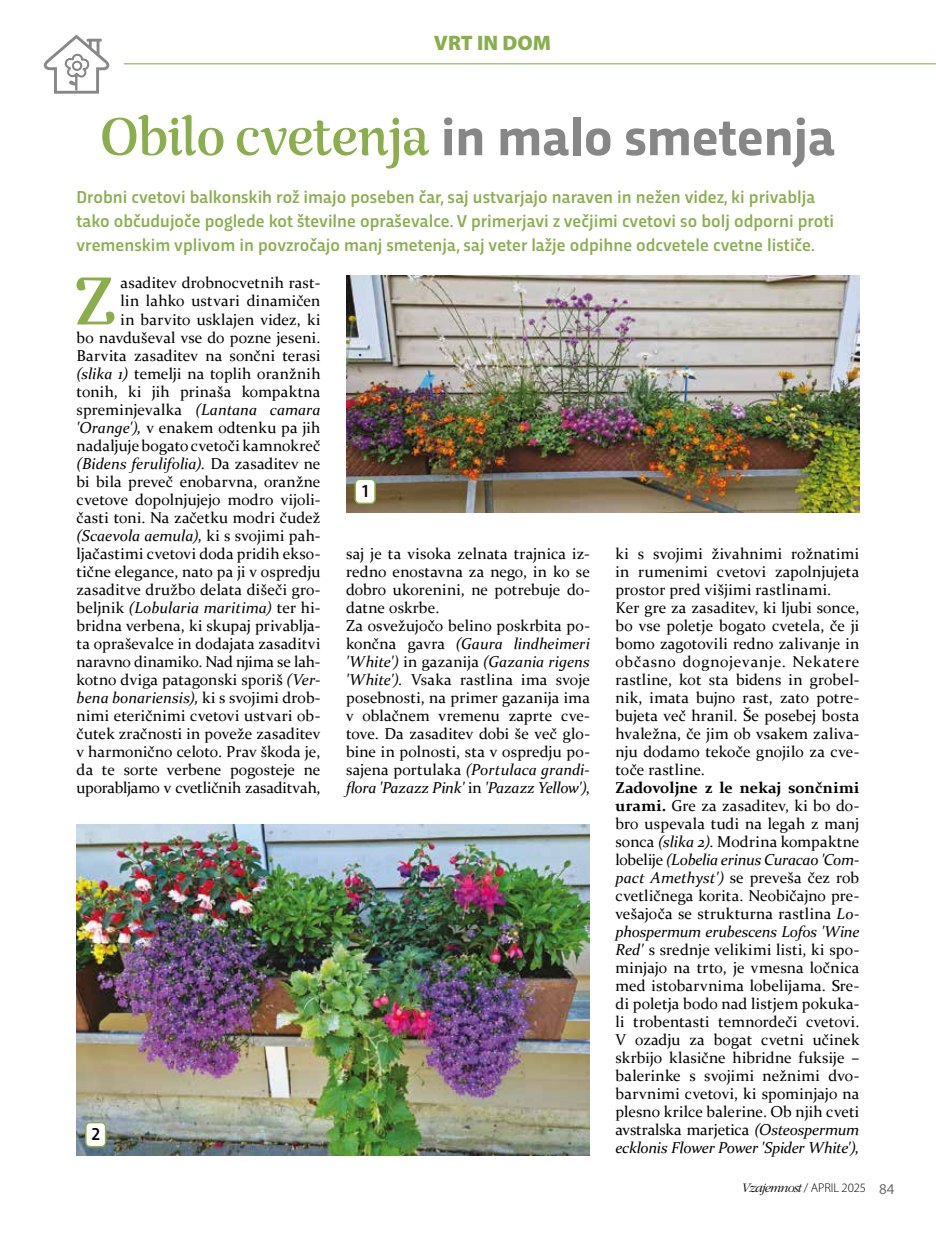
<style>
.page{position:relative;width:936px;height:1234px;background:#fff}
.page>*{position:absolute;margin:0;border:0;box-sizing:border-box;transform-origin:0 0}
.t1{font:67.35px "Rumba Std Large";color:#8aae4c}
.t2{font:700 54px "Trasandina";color:#878787}
.t3{font:900 21px "Myriad Pro";color:#8aae4c}
.t4{font:500 18px/24px "Trasandina";color:#8aae4c}
.t5{font:500 18px "Trasandina";color:#000}
.t6{font:15.75px/18px "Constantia";letter-spacing:.005em;color:#000}
.t7{font:italic 300 13.5px "ITC Garamond Std";letter-spacing:-.06em;color:#000}
.s1{font-family:"Rumba Std Large";font-weight:400;color:#8aae4c}
.s2{font-style:italic}
.s3{font-weight:700}
.s4{font-family:"Myriad Pro";font-style:normal;font-size:12.75px}
.s5{font-family:"Myriad Pro";font-weight:400;font-style:normal;font-size:15px;color:#706f6f}
</style>
<div class="page">
<svg style="left:44px;top:35px;width:66px;height:59px"></svg>
<hr style="left:124px;top:63px;width:811px;height:1px;background:#8aae4c">
<img style="left:346px;top:275px;width:513px;height:237px">
<img style="left:77px;top:824px;width:513px;height:331px">
<div style="left:355px;top:479px;width:20px;height:24px;background:#fff;border-radius:4px"></div>
<div style="left:354px;top:478px;width:22px;height:26px;border:2px solid #8aae4c;border-radius:4px"></div>
<div style="left:86px;top:1122px;width:20px;height:24px;background:#fff;border-radius:4px"></div>
<div style="left:85px;top:1121px;width:21px;height:26px;border:2px solid #8aae4c;border-radius:4px"></div>
<h3 class="t3" style="left:434px;top:29px;width:118px">VRT IN DOM</h3>
<h2 class="t2" style="left:101px;top:97px;width:735px"><span class="s1">Obilo cvetenja</span> in malo smetenja</h2>
<p class="t4" style="left:77px;top:184px;width:759px">Drobni cvetovi balkonskih rož imajo poseben čar, saj ustvarjajo naraven in nežen videz, ki privablja tako občudujoče poglede kot številne opraševalce. V primerjavi z večjimi cvetovi so bolj odporni proti vremenskim vplivom in povzročajo manj smetenja, saj veter lažje odpihne odcvetele cvetne lističe.</p>
<p class="t6" style="left:77px;top:273px;width:245px;text-align:right">asaditev drobnocvetnih rast-<br>lin lahko ustvari dinamičen<br>in barvito usklajen videz, ki<br>bo navduševal vse do pozne jeseni.<br>Barvita zasaditev na sončni terasi <span class="s2">(slika 1)</span> temelji na toplih oranžnih tonih, ki jih prinaša kompaktna spreminjevalka <span class="s2">(Lantana camara 'Orange'),</span> v enakem odtenku pa jih nadaljuje bogato cvetoči kamnokreč <span class="s2">(Bidens ferulifolia).</span> Da zasaditev ne bi bila preveč enobarvna, oranžne cvetove dopolnjujejo modro vijoli&shy;časti toni. Na začetku modri čudež <span class="s2">(Scaevola aemula),</span> ki s svojimi pah&shy;ljačastimi cvetovi doda pridih ekso&shy;tične elegance, nato pa ji v ospredju zasaditve družbo delata dišeči gro&shy;beljnik <span class="s2">(Lobularia maritima)</span> ter hi&shy;bridna verbena, ki skupaj privablja&shy;ta opraševalce in dodajata zasaditvi naravno dinamiko. Nad njima se lah&shy;kotno dviga patagonski sporiš <span class="s2">(Ver&shy;bena bonariensis),</span> ki s svojimi drob&shy;nimi eteričnimi cvetovi ustvari ob&shy;čutek zračnosti in poveže zasaditev v harmonično celoto. Prav škoda je, da te sorte verbene pogosteje ne uporabljamo v cvetličnih zasaditvah,</p>
<h1 class="t1" style="left:74px;top:262px;width:44px">Z</h1>
<p class="t5" style="left:91px;top:1120px;width:10px">2</p>
<p class="t5" style="left:362px;top:477px;width:8px">1</p>
<p class="t6" style="left:346px;top:543px;width:245px">saj je ta visoka zelnata trajnica iz&shy;redno enostavna za nego, in ko se dobro ukorenini, ne potrebuje do&shy;datne oskrbe.<br>Za osvežujočo belino poskrbita po&shy;končna gavra <span class="s2">(Gaura lindheimeri 'White')</span> in gazanija <span class="s2">(Gazania rigens 'White').</span> Vsaka rastlina ima svoje posebnosti, na primer gazanija ima v oblačnem vremenu zaprte cve&shy;tove. Da zasaditev dobi še več glo&shy;bine in polnosti, sta v ospredju po&shy;sajena portulaka <span class="s2">(Portulaca grandi&shy;flora 'Pazazz Pink'</span> in <span class="s2">'Pazazz Yellow')</span>,</p>
<p class="t6" style="left:615px;top:543px;width:245px">ki s svojimi živahnimi rožnatimi in rumenimi cvetovi zapolnjujeta prostor pred višjimi rastlinami.<br>Ker gre za zasaditev, ki ljubi sonce, bo vse poletje bogato cvetela, če ji bomo zagotovili redno zalivanje in občasno dognojevanje. Nekatere rastline, kot sta bidens in grobel&shy;nik, imata bujno rast, zato potre&shy;bujeta več hranil. Še posebej bosta hvaležna, če jim ob vsakem zaliva&shy;nju dodamo tekoče gnojilo za cve&shy;toče rastline.</p>
<p class="t6" style="left:615px;top:777px;width:245px;text-align:justify"><span class="s3">Zadovoljne z le nekaj sončnimi urami.</span> Gre za zasaditev, ki bo do&shy;bro uspevala tudi na legah z manj sonca <span class="s2">(slika 2)</span>. Modrina kompaktne lobelije <span class="s2">(Lobelia erinus Curacao 'Com&shy;pact Amethyst')</span> se preveša čez rob cvetličnega korita. Neobičajno pre&shy;vešajoča se strukturna rastlina <span class="s2">Lo&shy;phospermum erubescens Lofos 'Wine Red'</span> s srednje velikimi listi, ki spo&shy;minjajo na trto, je vmesna ločnica med istobarvnima lobelijama. Sre&shy;di poletja bodo nad listjem pokuka&shy;li trobentasti temnordeči cvetovi.<br>V ozadju za bogat cvetni učinek skrbijo klasične hibridne fuksije – balerinke s svojimi nežnimi dvo&shy;barvnimi cvetovi, ki spominjajo na plesno krilce balerine. Ob njih cveti avstralska marjetica <span class="s2">(Osteospermum ecklonis Flower Power 'Spider White'),</span></p>
<p class="t7" style="left:741px;top:1180px;width:155px">Vzajemnost <span class="s4">/ APRIL 2025</span> <span class="s5">84</span></p>
</div>
